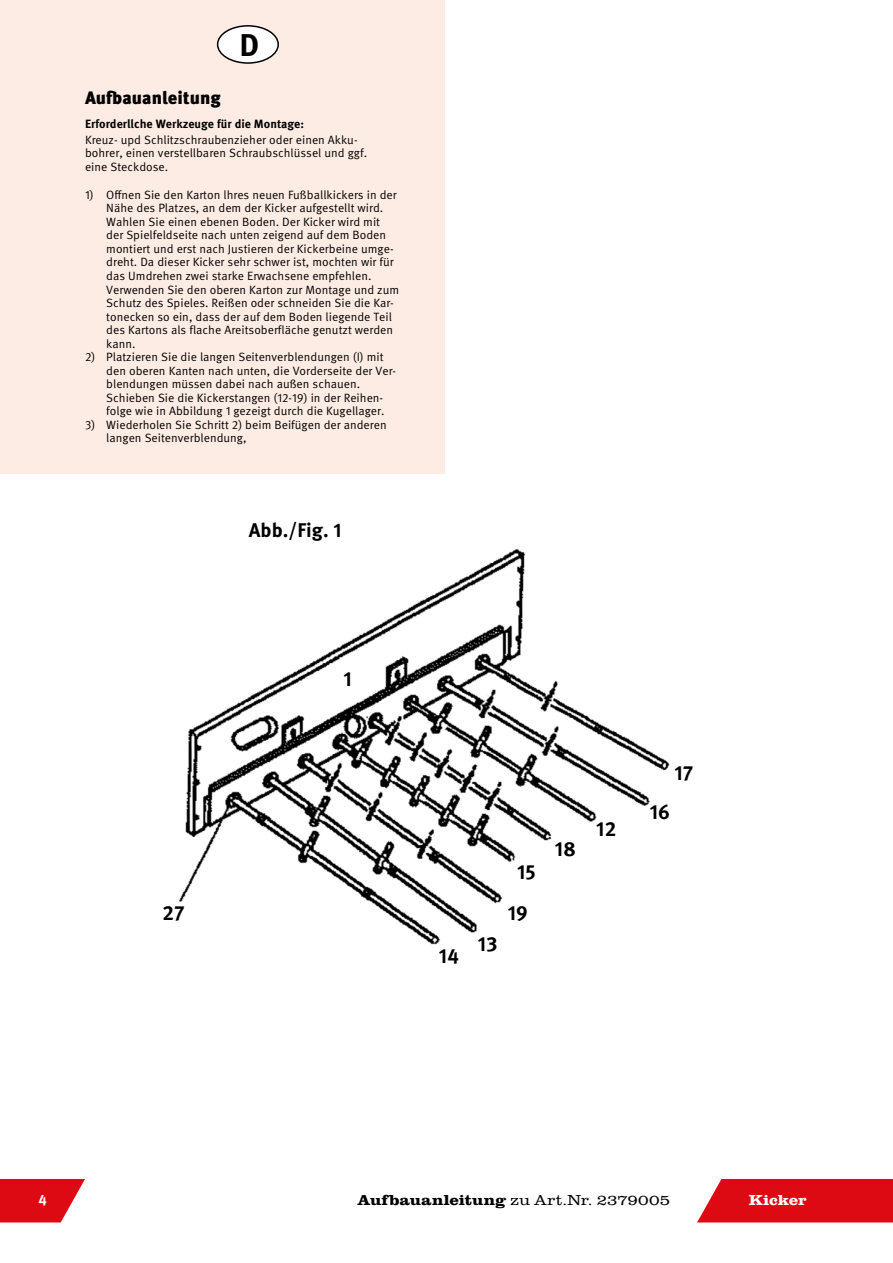
<style>
.page{position:relative;width:893px;height:1263px;background:#fff}
.page>*{position:absolute;margin:0;border:0;box-sizing:border-box;transform-origin:0 0}
.t1{font:700 31.5px "Meta Pro";color:#000}
.t2{font:700 20.55px "Meta Pro";color:#000}
.t3{font:700 19.8px "Meta Pro";color:#000}
.t4{font:900 18px "Meta Pro";color:#000}
.t5{font:300 15px "Clarendon URW";letter-spacing:.005em;color:#000;scale:1.15 1}
.t6{font:700 15px "Clarendon URW";letter-spacing:-.005em;color:#fff;scale:1.15 1}
.t7{font:700 15px "Meta Pro";color:#fff}
.t8{font:12px/13.5px "Meta Pro Norm";color:#000}
.t9{font:700 12px "Meta Pro";color:#000}
.s1{font-weight:700}
</style>
<div class="page">
<div style="left:697px;top:1179px;width:196px;height:43px;background:#dd0913"></div>
<svg style="left:0;top:1179px;width:85px;height:43px"></svg>
<div style="left:0;top:0;width:445px;height:473px;background:#fdece4"></div>
<div style="left:218px;top:26px;width:60px;height:37px;background:#fff;border-radius:50%"></div>
<div style="left:217px;top:25px;width:62px;height:39px;border:2px solid #000;border-radius:50%"></div>
<img style="left:179px;top:549px;width:491px;height:396px">
<h3 class="t4" style="left:85px;top:83px;width:137px">Aufbauanleitung</h3>
<h1 class="t1" style="left:239px;top:20px;width:21px">D</h1>
<p class="t9" style="left:85px;top:115px;width:221px">Erforderllche Werkzeuge für die Montage:</p>
<p class="t8" style="left:85px;top:132px;width:284px">Kreuz- upd Schlitzschraubenzieher oder einen Akku&shy;bohrer, einen verstellbaren Schraubschlüssel und ggf. eine Steckdose.</p>
<p class="t8" style="left:106px;top:187px;width:294px;text-indent:-21px">1) Offnen Sie den Karton lhres neuen Fußballkickers in der Nähe des Platzes, an dem der Kicker aufgestellt wird.<br>Wahlen Sie einen ebenen Boden. Der Kicker wird mit der Spielfeldseite nach unten zeigend auf dem Boden montiert und erst nach Justieren der Kickerbeine umge&shy;dreht. Da dieser Kicker sehr schwer ist, mochten wir für das Umdrehen zwei starke Erwachsene empfehlen.<br>Verwenden Sie den oberen Karton zur Montage und zum Schutz des Spieles. Reißen oder schneiden Sie die Kar&shy;tonecken so ein, dass der auf dem Boden liegende Teil des Kartons als flache Areitsoberfläche genutzt werden kann.</p>
<p class="t8" style="left:106px;top:349px;width:291px;text-indent:-21px">2) Platzieren Sie die langen Seitenverblendungen (I) mit den oberen Kanten nach unten, die Vorderseite der Ver&shy;blendungen müssen dabei nach außen schauen.<br>Schieben Sie die Kickerstangen (12-19) in der Reihen&shy;folge wie in Abbildung 1 gezeigt durch die Kugellager.</p>
<p class="t8" style="left:106px;top:417px;width:282px;text-indent:-21px">3) Wiederholen Sie Schritt 2) beim Beifügen der anderen langen Seitenverblendung,</p>
<h3 class="t3" style="left:249px;top:514px;width:94px">Abb./Fig. 1</h3>
<h2 class="t2" style="left:162px;top:897px;width:24px">27</h2>
<h2 class="t2" style="left:344px;top:663px;width:10px">1</h2>
<h2 class="t2" style="left:439px;top:940px;width:22px">14</h2>
<h2 class="t2" style="left:478px;top:928px;width:21px">13</h2>
<h2 class="t2" style="left:517px;top:855px;width:20px">15</h2>
<h2 class="t2" style="left:508px;top:897px;width:22px">19</h2>
<h2 class="t2" style="left:555px;top:832px;width:22px">18</h2>
<h2 class="t2" style="left:596px;top:813px;width:22px">12</h2>
<h2 class="t2" style="left:674px;top:757px;width:21px">17</h2>
<h2 class="t2" style="left:650px;top:796px;width:22px">16</h2>
<p class="t7" style="left:39px;top:1188px;width:10px">4</p>
<p class="t5" style="left:358px;top:1190px;width:273px"><span class="s1">Aufbauanleitung</span> zu Art.Nr. 2379005</p>
<p class="t6" style="left:749px;top:1189px;width:52px">Kicker</p>
</div>
